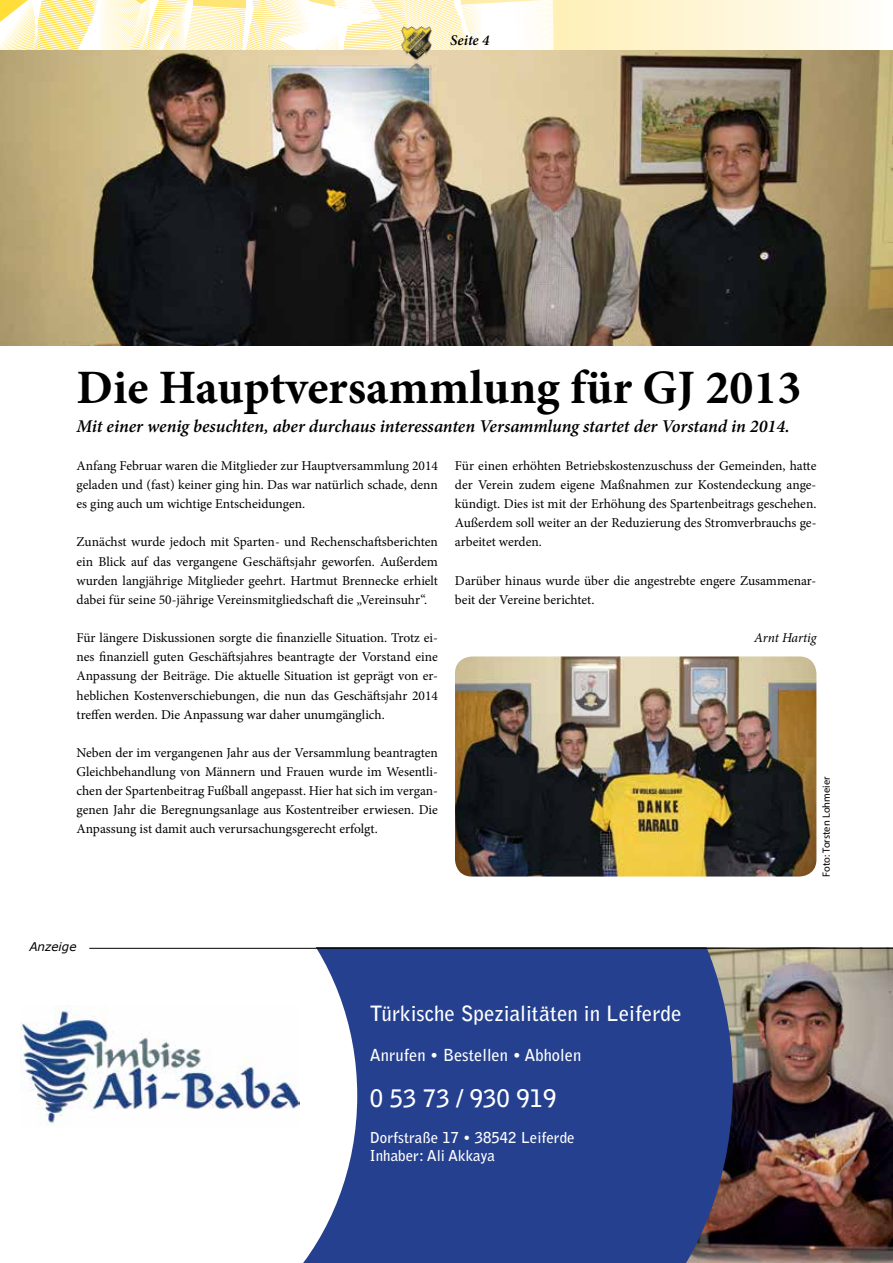
<style>
.page{position:relative;width:893px;height:1263px;background:#fff}
.page>*{position:absolute;margin:0;border:0;box-sizing:border-box;transform-origin:0 0}
.t1{font:700 48px "Minion Pro";color:#000}
.t2{font:700 24px "Bell Gothic Std";color:#fff}
.t3{font:700 21px "Bell Gothic Std";color:#fff}
.t4{font:italic 600 18px "Minion Pro";letter-spacing:-.01em;color:#000}
.t5{font:700 16.5px "Bell Gothic Std";color:#fff}
.t6{font:700 15px/18px "Bell Gothic Std";color:#fff}
.t7{font:italic 600 15px "Minion Pro";color:#000}
.t8{font:13.5px/19.2px "Minion Pro";color:#000;text-align:justify}
.t9{font:italic 13.5px "Minion Pro";letter-spacing:-.015em;color:#000}
.t10{font:italic 12px "Verdana";color:#000}
.t11{font:10.5px "Myriad Pro";color:#000}
</style>
<div class="page">
<img style="left:0;top:49px;width:893px;height:296px">
<img style="left:733px;top:949px;width:160px;height:314px">
<div style="left:357px;top:949px;width:376px;height:314px;background:#25408f"></div>
<svg style="left:20px;top:949px;width:337px;height:314px"></svg>
<img style="left:21px;top:1005px;width:278px;height:123px">
<svg style="left:554px;top:0;width:300px;height:49px;background:#fff5d4"></svg>
<svg style="left:0;top:0;width:554px;height:49px"></svg>
<hr style="left:89px;top:948px;width:804px;height:1px;background:#000">
<img style="left:402px;top:27px;width:30px;height:50px">
<img style="left:455px;top:656px;width:361px;height:220px">
<p class="t7" style="left:450px;top:30px;width:41px">Seite 4</p>
<h1 class="t1" style="left:77px;top:354px;width:726px">Die Hauptversammlung für GJ 2013</h1>
<h3 class="t4" style="left:77px;top:413px;width:715px">Mit einer wenig besuchten, aber durchaus interessanten Versammlung startet der Vorstand in 2014.</h3>
<p class="t8" style="left:77px;top:456px;width:363px">Anfang Februar waren die Mitglieder zur Hauptversammlung 2014 geladen und (fast) keiner ging hin. Das war natürlich schade, denn es ging auch um wichtige Entscheidungen.</p>
<p class="t8" style="left:77px;top:533px;width:363px">Zunächst wurde jedoch mit Sparten- und Rechenschaftsberichten ein Blick auf das vergangene Geschäftsjahr geworfen. Außerdem wurden langjährige Mitglieder geehrt. Hartmut Brennecke erhielt dabei für seine 50-jährige Vereinsmitgliedschaft die „Vereinsuhr“.</p>
<p class="t8" style="left:77px;top:628px;width:363px">Für längere Diskussionen sorgte die finanzielle Situation. Trotz ei&shy;nes finanziell guten Geschäftsjahres beantragte der Vorstand eine Anpassung der Beiträge. Die aktuelle Situation ist geprägt von er&shy;heblichen Kostenverschiebungen, die nun das Geschäftsjahr 2014 treffen werden. Die Anpassung war daher unumgänglich.</p>
<p class="t8" style="left:77px;top:743px;width:363px">Neben der im vergangenen Jahr aus der Versammlung beantragten Gleichbehandlung von Männern und Frauen wurde im Wesentli&shy;chen der Spartenbeitrag Fußball angepasst. Hier hat sich im vergan&shy;genen Jahr die Beregnungsanlage aus Kostentreiber erwiesen. Die Anpassung ist damit auch verursachungsgerecht erfolgt.</p>
<p class="t8" style="left:455px;top:456px;width:363px">Für einen erhöhten Betriebskostenzuschuss der Gemeinden, hatte der Verein zudem eigene Maßnahmen zur Kostendeckung ange&shy;kündigt. Dies ist mit der Erhöhung des Spartenbeitrags geschehen.<br>Außerdem soll weiter an der Reduzierung des Stromverbrauchs ge&shy;arbeitet werden.</p>
<p class="t8" style="left:455px;top:571px;width:363px">Darüber hinaus wurde über die angestrebte engere Zusammenar&shy;beit der Vereine berichtet.</p>
<p class="t9" style="left:754px;top:628px;width:64px">Arnt Hartig</p>
<p class="t11" style="left:820px;top:876px;width:101px;rotate:-90deg">Foto: Torsten Lohmeier</p>
<p class="t10" style="left:29px;top:938px;width:49px">Anzeige</p>
<h3 class="t3" style="left:370px;top:1000px;width:313px">Türkische Spezialitäten in Leiferde</h3>
<p class="t5" style="left:370px;top:1044px;width:213px">Anrufen • Bestellen • Abholen</p>
<h2 class="t2" style="left:370px;top:1084px;width:188px">0 53 73 / 930 919</h2>
<p class="t6" style="left:370px;top:1129px;width:206px">Dorfstraße 17 • 38542 Leiferde<br>Inhaber: Ali Akkaya</p>
</div>
